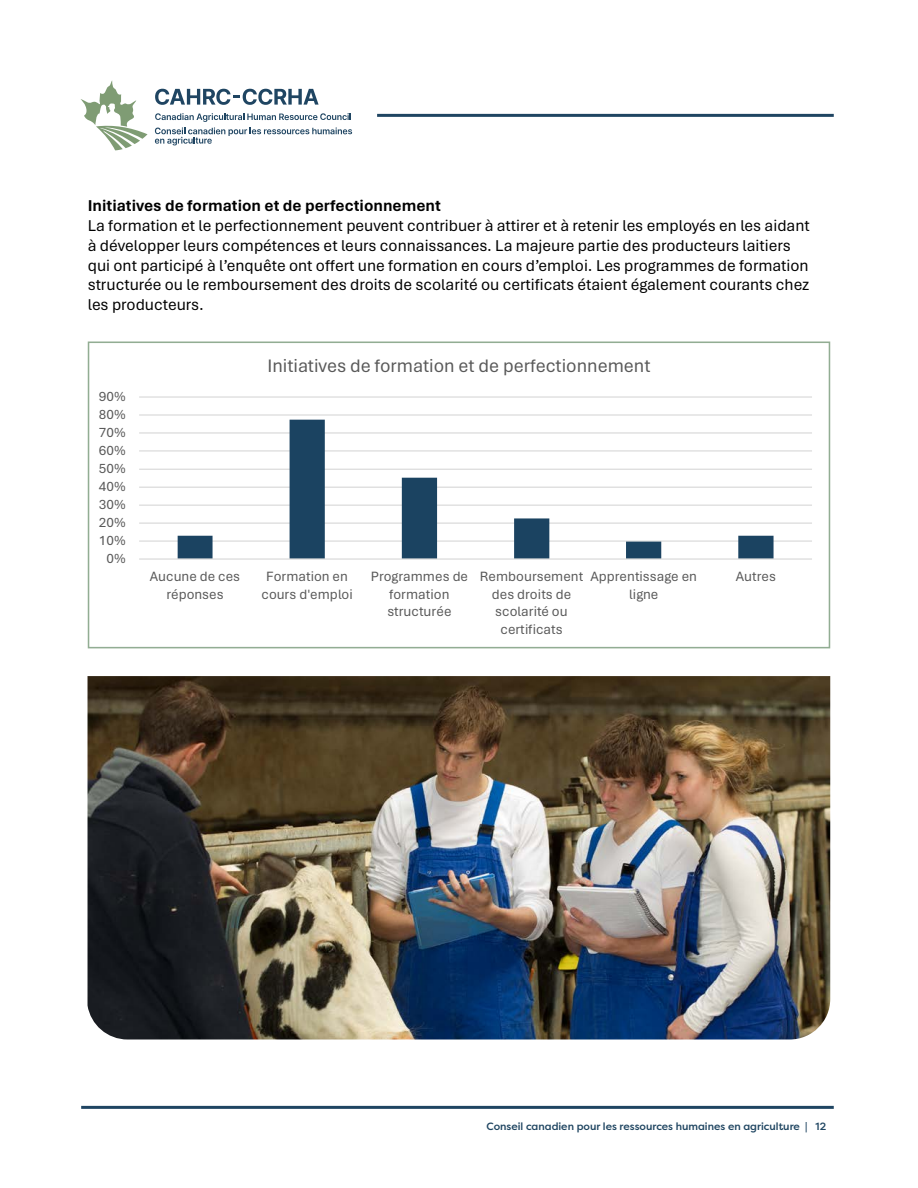
<style>
.page{position:relative;width:918px;height:1188px;background:#fff}
.page>*{position:absolute;margin:0;border:0;box-sizing:border-box;transform-origin:0 0}
.t1{font:19.05px "Aptos";color:#595959}
.t2{font:16.5px/19.8px "Aptos";color:#000}
.t3{font:700 16.5px "Aptos";color:#000}
.t4{font:14.1px/17.4px "Aptos";letter-spacing:.005em;color:#595959;text-align:center}
.t5{font:500 10.5px "Filson Pro";color:#1f4561}
</style>
<div class="page">
<svg style="left:155px;top:113px;width:197px;height:32px"></svg>
<svg style="left:155px;top:89px;width:164px;height:16px"></svg>
<svg style="left:80px;top:80px;width:68px;height:70px"></svg>
<hr style="left:377px;top:114px;width:457px;height:3px;background:#1f4562">
<hr style="left:81px;top:1106px;width:753px;height:3px;background:#1f4562">
<img style="left:88px;top:676px;width:742px;height:364px">
<hr style="left:139px;top:540px;width:673px;height:2px;background:#d9d9d9">
<hr style="left:139px;top:523px;width:673px;height:1px;background:#d9d9d9">
<hr style="left:139px;top:505px;width:673px;height:1px;background:#d9d9d9">
<hr style="left:139px;top:487px;width:673px;height:1px;background:#d9d9d9">
<hr style="left:139px;top:469px;width:673px;height:1px;background:#d9d9d9">
<hr style="left:139px;top:450px;width:673px;height:2px;background:#d9d9d9">
<hr style="left:139px;top:432px;width:673px;height:2px;background:#d9d9d9">
<hr style="left:139px;top:414px;width:673px;height:2px;background:#d9d9d9">
<hr style="left:139px;top:396px;width:673px;height:2px;background:#d9d9d9">
<svg style="left:178px;top:420px;width:596px;height:138px"></svg>
<hr style="left:139px;top:558px;width:673px;height:2px;background:#d9d9d9">
<div style="left:88px;top:342px;width:742px;height:306px;border:2px solid #92ad93"></div>
<p class="t3" style="left:88px;top:195px;width:355px">Initiatives de formation et de perfectionnement</p>
<p class="t2" style="left:88px;top:215px;width:724px">La formation et le perfectionnement peuvent contribuer à attirer et à retenir les employés en les aidant à développer leurs compétences et leurs connaissances. La majeure partie des producteurs laitiers qui ont participé à l’enquête ont offert une formation en cours d’emploi. Les programmes de formation structurée ou le remboursement des droits de scolarité ou certificats étaient également courants chez les producteurs.</p>
<p class="t4" style="left:99px;top:387px;width:28px">90%</p>
<p class="t4" style="left:99px;top:405px;width:28px">80%</p>
<p class="t4" style="left:99px;top:423px;width:28px">70%</p>
<p class="t4" style="left:99px;top:441px;width:28px">60%</p>
<p class="t4" style="left:99px;top:459px;width:28px">50%</p>
<p class="t4" style="left:99px;top:477px;width:28px">40%</p>
<p class="t4" style="left:99px;top:495px;width:28px">30%</p>
<p class="t4" style="left:99px;top:513px;width:28px">20%</p>
<p class="t4" style="left:99px;top:531px;width:28px">10%</p>
<p class="t4" style="left:106px;top:549px;width:21px">0%</p>
<p class="t1" style="left:267px;top:353px;width:385px">Initiatives de formation et de perfectionnement</p>
<p class="t4" style="left:150px;top:567px;width:92px">Aucune de ces réponses</p>
<p class="t4" style="left:261px;top:567px;width:93px">Formation en cours d'emploi</p>
<p class="t4" style="left:371px;top:567px;width:99px">Programmes de formation structurée</p>
<p class="t4" style="left:480px;top:567px;width:105px">Remboursement des droits de scolarité ou certificats</p>
<p class="t4" style="left:590px;top:567px;width:108px">Apprentissage en ligne</p>
<p class="t4" style="left:736px;top:567px;width:42px">Autres</p>
<p class="t5" style="left:555px;top:1119px;width:273px">Canadian Agricultural Human Resource Council | 12</p>
<p class="t5" style="left:487px;top:1119px;width:315px">Conseil canadien pour les ressources humaines en agriculture</p>
</div>
